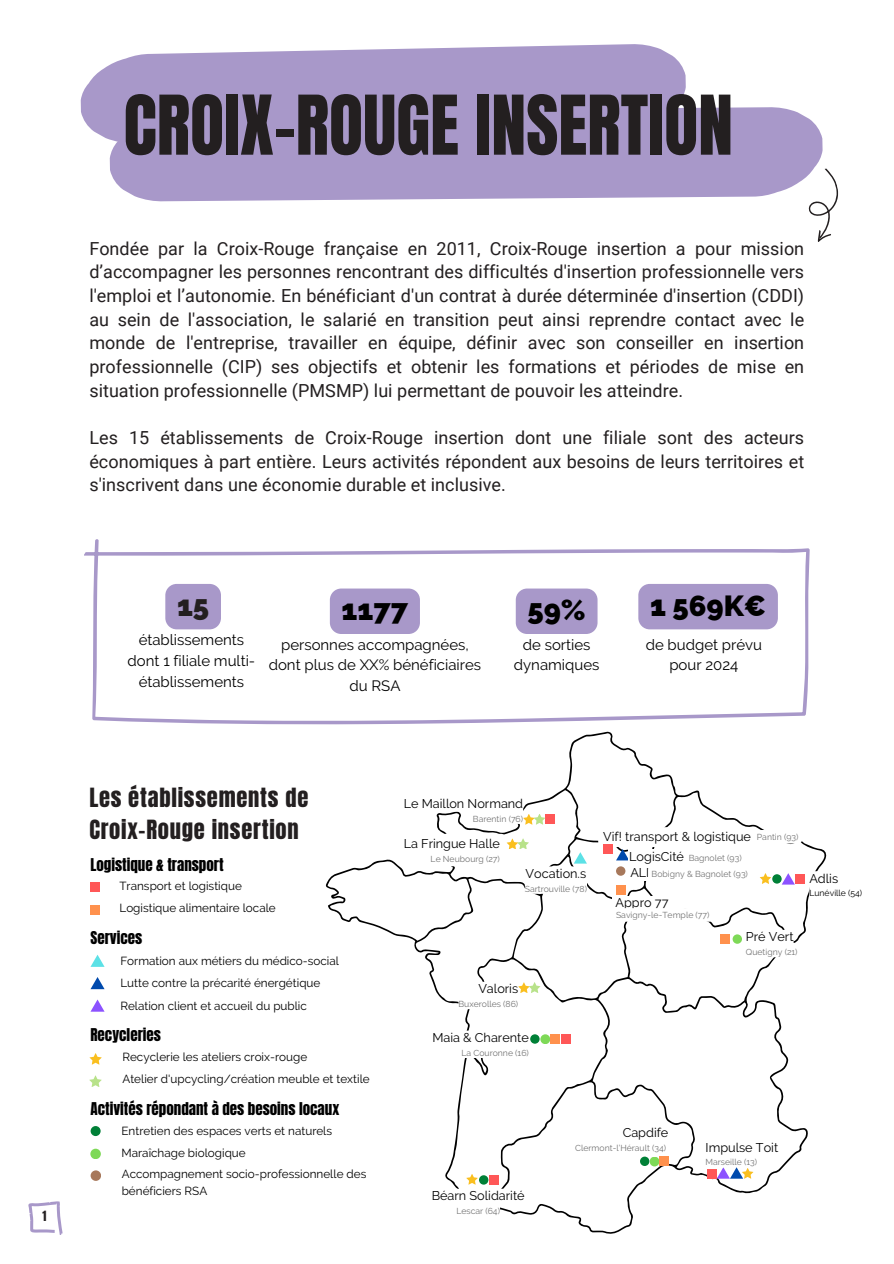
<style>
.page{position:relative;width:894px;height:1264px;background:#fff}
.page>*{position:absolute;margin:0;border:0;box-sizing:border-box;transform-origin:0 0}
.t1{font:69.9px "Anton";color:#231f20}
.t2{font:800 29.25px "Raleway";color:#000}
.t3{font:800 29.25px "Raleway";color:#231f20}
.t4{font:22.5px/31.5px "Anton";letter-spacing:.035em;color:#231f20}
.t5{font:18px/23.7px "Roboto";letter-spacing:.005em;color:#231f20;text-align:justify}
.t6{font:15px/21px "Raleway";color:#000;text-align:center}
.t7{font:15px "Anton";color:#000}
.t8{font:12.6px "Raleway";color:#000}
.t9{font:12px "Anton";color:#231f20}
.t10{font:11.7px/16.2px "Raleway";color:#000}
.t11{font:8.7px "Raleway";color:#737373}
.t12{font:8.7px "Raleway";color:#000}
</style>
<div class="page">
<svg style="left:28px;top:1201px;width:35px;height:33px"></svg>
<svg style="left:325px;top:731px;width:501px;height:503px"></svg>
<div style="left:545px;top:814px;width:9px;height:9px;background:#ff5757"></div>
<svg style="left:403px;top:796px;width:142px;height:28px"></svg>
<svg style="left:398px;top:833px;width:130px;height:33px"></svg>
<svg style="left:755px;top:830px;width:46px;height:13px"></svg>
<div style="left:598px;top:827px;width:157px;height:20px;background:#fff;border-radius:5px"></div>
<div style="left:603px;top:844px;width:9px;height:9px;background:#ff5757"></div>
<svg style="left:616px;top:849px;width:12px;height:11px"></svg>
<div style="left:628px;top:848px;width:56px;height:16px;background:#fff"></div>
<svg style="left:685px;top:851px;width:60px;height:13px"></svg>
<div style="left:616px;top:885px;width:9px;height:10px;background:#ff914d"></div>
<div style="left:612px;top:895px;width:56px;height:15px;background:#fff"></div>
<div style="left:612px;top:908px;width:100px;height:13px;background:#fff;border-radius:3px"></div>
<div style="left:616px;top:866px;width:9px;height:9px;background:#a7785b;border-radius:50%"></div>
<div style="left:629px;top:865px;width:21px;height:16px;background:#fff"></div>
<div style="left:648px;top:866px;width:103px;height:14px;background:#fff;border-radius:3px"></div>
<svg style="left:573px;top:852px;width:13px;height:11px"></svg>
<div style="left:524px;top:866px;width:63px;height:27px;background:#fff;border-radius:5px"></div>
<div style="left:794px;top:874px;width:10px;height:9px;background:#ff5757"></div>
<svg style="left:781px;top:873px;width:13px;height:11px"></svg>
<div style="left:772px;top:874px;width:9px;height:9px;background:#008037;border-radius:50%"></div>
<svg style="left:759px;top:873px;width:11px;height:10px"></svg>
<svg style="left:809px;top:871px;width:17px;height:27px"></svg>
<svg style="left:458px;top:981px;width:82px;height:28px"></svg>
<div style="left:530px;top:1034px;width:9px;height:9px;background:#008037;border-radius:50%"></div>
<div style="left:540px;top:1034px;width:10px;height:10px;background:#7ed957;border-radius:50%"></div>
<div style="left:550px;top:1034px;width:9px;height:9px;background:#ff914d"></div>
<div style="left:561px;top:1034px;width:9px;height:9px;background:#ff5757"></div>
<svg style="left:432px;top:1030px;width:96px;height:27px"></svg>
<div style="left:732px;top:934px;width:9px;height:9px;background:#7ed957;border-radius:50%"></div>
<div style="left:720px;top:934px;width:9px;height:9px;background:#ff914d"></div>
<svg style="left:745px;top:929px;width:52px;height:28px"></svg>
<svg style="left:639px;top:1156px;width:10px;height:9px"></svg>
<div style="left:649px;top:1156px;width:10px;height:10px;background:#7ed957;border-radius:50%"></div>
<div style="left:659px;top:1156px;width:9px;height:9px;background:#ff914d"></div>
<svg style="left:573px;top:1125px;width:95px;height:27px"></svg>
<svg style="left:705px;top:1139px;width:73px;height:39px"></svg>
<svg style="left:431px;top:1173px;width:93px;height:43px"></svg>
<svg style="left:81px;top:44px;width:604px;height:96px;background:#b2a4cf"></svg>
<div style="left:110px;top:107px;width:712px;height:94px;background:#a898c9"></div>
<svg style="left:84px;top:539px;width:725px;height:185px"></svg>
<div style="left:165px;top:584px;width:56px;height:45px;background:#a898c9"></div>
<div style="left:330px;top:588px;width:90px;height:46px;background:#a898c9"></div>
<div style="left:515px;top:588px;width:82px;height:46px;background:#a898c9"></div>
<div style="left:638px;top:584px;width:139px;height:45px;background:#a898c9"></div>
<svg style="left:807px;top:168px;width:31px;height:74px"></svg>
<div style="left:90px;top:904px;width:10px;height:10px;background:#ff914d"></div>
<div style="left:90px;top:882px;width:10px;height:10px;background:#ff5757"></div>
<svg style="left:91px;top:1125px;width:10px;height:11px"></svg>
<div style="left:90px;top:1148px;width:11px;height:11px;background:#7ed957;border-radius:50%"></div>
<svg style="left:91px;top:955px;width:13px;height:11px"></svg>
<svg style="left:90px;top:977px;width:14px;height:12px"></svg>
<svg style="left:91px;top:999px;width:13px;height:12px"></svg>
<svg style="left:90px;top:1053px;width:12px;height:11px"></svg>
<svg style="left:89px;top:1075px;width:13px;height:12px"></svg>
<div style="left:91px;top:1170px;width:10px;height:10px;background:#a7785b;border-radius:50%"></div>
<p class="t9" style="left:43px;top:1207px;width:5px">1</p>
<p class="t1" style="left:123px;top:75px;width:610px">CROIX-ROUGE INSERTION</p>
<p class="t5" style="left:89px;top:237px;width:716px">Fondée par la Croix-Rouge française en 2011, Croix-Rouge insertion a pour mission d’accompagner les personnes rencontrant des difficultés d'insertion professionnelle vers l'emploi et l’autonomie. En bénéficiant d'un contrat à durée déterminée d'insertion (CDDI) au sein de l'association, le salarié en transition peut ainsi reprendre contact avec le monde de l'entreprise, travailler en équipe, définir avec son conseiller en insertion professionnelle (CIP) ses objectifs et obtenir les formations et périodes de mise en situation professionnelle (PMSMP) lui permettant de pouvoir les atteindre.</p>
<p class="t5" style="left:89px;top:426px;width:716px">Les 15 établissements de Croix-Rouge insertion dont une filiale sont des acteurs économiques à part entière. Leurs activités répondent aux besoins de leurs territoires et s'inscrivent dans une économie durable et inclusive.</p>
<p class="t3" style="left:177px;top:588px;width:34px">15</p>
<p class="t6" style="left:127px;top:629px;width:129px">établissements dont 1 filiale multi&shy;établissements</p>
<p class="t2" style="left:341px;top:592px;width:68px">1177</p>
<p class="t6" style="left:269px;top:633px;width:214px">personnes accompagnées, dont plus de XX% bénéficiaires du RSA</p>
<p class="t2" style="left:527px;top:592px;width:60px">59%</p>
<p class="t6" style="left:513px;top:633px;width:87px">de sorties dynamiques</p>
<p class="t2" style="left:649px;top:588px;width:118px">1 569K€</p>
<p class="t6" style="left:645px;top:633px;width:118px">de budget prévu pour 2024</p>
<p class="t4" style="left:89px;top:782px;width:220px">Les établissements de<br>Croix-Rouge insertion</p>
<p class="t7" style="left:90px;top:854px;width:135px">Logistique &amp; transport</p>
<h6 class="t10" style="left:119px;top:877px;width:124px">Transport et logistique</h6>
<h4 class="t10" style="left:119px;top:900px;width:158px">Logistique alimentaire locale</h4>
<p class="t7" style="left:90px;top:926px;width:53px">Services</p>
<p class="t10" style="left:120px;top:952px;width:220px">Formation aux métiers du médico-social</p>
<p class="t10" style="left:120px;top:974px;width:201px">Lutte contre la précarité énergétique</p>
<h6 class="t10" style="left:120px;top:997px;width:188px">Relation client et accueil du public</h6>
<h6 class="t7" style="left:90px;top:1024px;width:72px">Recycleries</h6>
<p class="t10" style="left:122px;top:1048px;width:186px">Recyclerie les ateliers croix-rouge</p>
<p class="t10" style="left:122px;top:1071px;width:249px">Atelier d'upcycling/création meuble et textile</p>
<h6 class="t7" style="left:90px;top:1097px;width:250px">Activités répondant à des besoins locaux</h6>
<p class="t10" style="left:121px;top:1122px;width:212px">Entretien des espaces verts et naturels</p>
<p class="t10" style="left:122px;top:1166px;width:246px">Accompagnement socio-professionnelle des bénéficiers RSA</p>
<p class="t10" style="left:121px;top:1144px;width:126px">Maraîchage biologique</p>
<h1 class="t8" style="left:403px;top:796px;width:121px">Le Maillon Normand</h1>
<h5 class="t11" style="left:473px;top:813px;width:52px">Barentin (76)</h5>
<h5 class="t8" style="left:403px;top:836px;width:98px">La Fringue Halle</h5>
<p class="t11" style="left:430px;top:853px;width:71px">Le Neubourg (27)</p>
<h3 class="t8" style="left:603px;top:829px;width:149px">Vif! transport &amp; logistique</h3>
<p class="t11" style="left:756px;top:831px;width:43px">Pantin (93)</p>
<h3 class="t8" style="left:629px;top:848px;width:56px">LogisCité</h3>
<h6 class="t11" style="left:688px;top:852px;width:54px">Bagnolet (93)</h6>
<h6 class="t8" style="left:615px;top:895px;width:54px">Appro 77</h6>
<h6 class="t11" style="left:616px;top:909px;width:95px">Savigny-le-Temple (77)</h6>
<p class="t8" style="left:525px;top:866px;width:62px">Vocation.s</p>
<h2 class="t8" style="left:630px;top:865px;width:21px">ALI</h2>
<h6 class="t11" style="left:651px;top:868px;width:98px">Bobigny &amp; Bagnolet (93)</h6>
<p class="t11" style="left:524px;top:883px;width:64px">Sartrouville (78)</p>
<p class="t8" style="left:478px;top:981px;width:41px">Valoris</p>
<p class="t11" style="left:458px;top:998px;width:61px">Buxerolles (86)</p>
<p class="t8" style="left:432px;top:1030px;width:98px">Maia &amp; Charente</p>
<p class="t11" style="left:461px;top:1047px;width:69px">La Couronne (16)</p>
<p class="t8" style="left:745px;top:929px;width:49px">Pré Vert</p>
<p class="t11" style="left:745px;top:946px;width:53px">Quetigny (21)</p>
<p class="t8" style="left:809px;top:870px;width:30px">Adlis</p>
<p class="t12" style="left:809px;top:888px;width:54px">Lunéville (54)</p>
<p class="t8" style="left:431px;top:1188px;width:94px">Béarn Solidarité</p>
<p class="t11" style="left:456px;top:1205px;width:45px">Lescar (64)</p>
<p class="t8" style="left:622px;top:1125px;width:47px">Capdife</p>
<p class="t11" style="left:575px;top:1142px;width:92px">Clermont-l’Hérault (34)</p>
<p class="t8" style="left:705px;top:1139px;width:74px">Impulse Toit</p>
<p class="t11" style="left:705px;top:1156px;width:53px">Marseille (13)</p>
</div>
